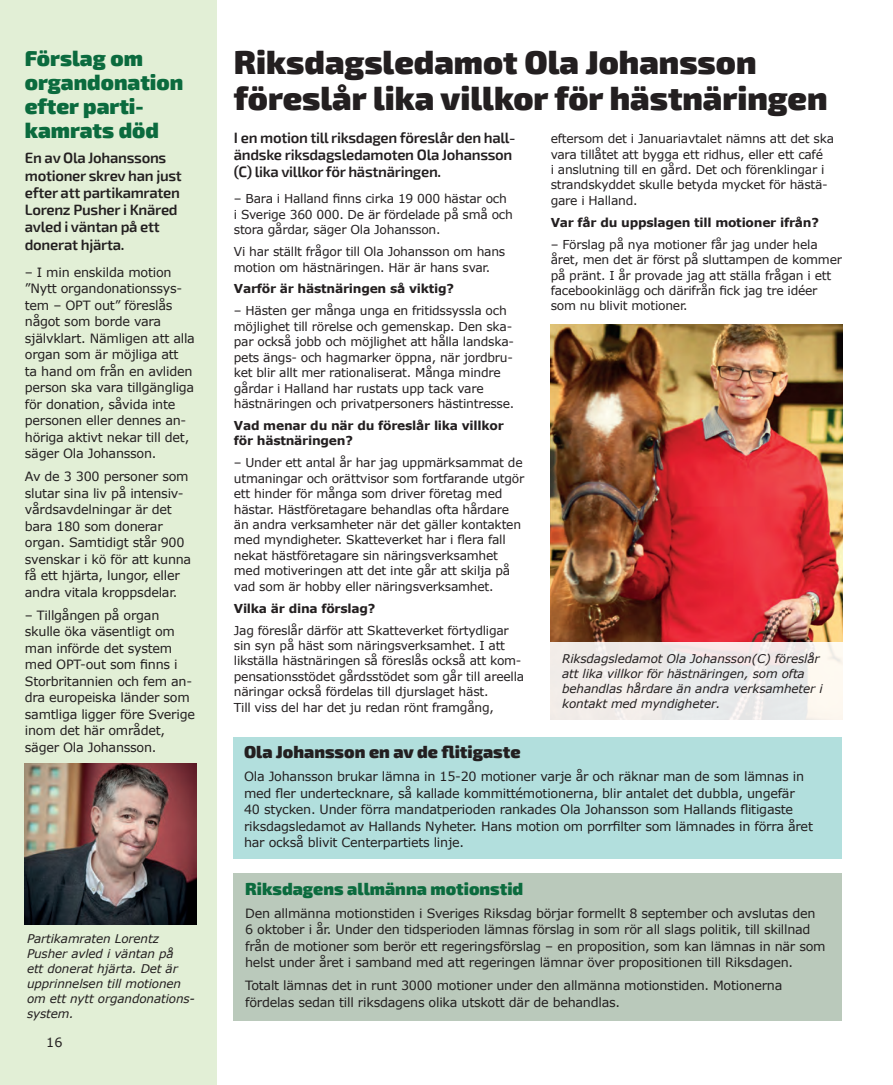
<style>
.page{position:relative;width:893px;height:1085px;background:#fff}
.page>*{position:absolute;margin:0;border:0;box-sizing:border-box;transform-origin:0 0}
.t1{font:900 33px/36px "Exo 2";color:#231f20}
.t2{font:900 21.75px/24px "Exo 2";color:#0b6b3e}
.t3{font:900 17.25px "Exo 2";color:#231f20}
.t4{font:900 17.25px "Exo 2";color:#0b6b3e}
.t5{font:600 15px/17.2px "Exo 2";letter-spacing:-.02em;color:#231f20}
.t6{font:12.75px/16.5px "Verdana";letter-spacing:-.02em;color:#231f20}
.t7{font:12.3px/15.5px "Verdana";letter-spacing:-.02em;color:#231f20}
.t8{font:700 12.3px/15.5px "Verdana";letter-spacing:-.02em;color:#231f20}
.t9{font:italic 12px/15px "Verdana";letter-spacing:-.01em;color:#231f20}
</style>
<div class="page">
<div style="left:234px;top:737px;width:608px;height:122px;background:#b2dfdd"></div>
<div style="left:234px;top:873px;width:608px;height:147px;background:#bac9bb"></div>
<img style="left:551px;top:324px;width:292px;height:318px">
<div style="left:0;top:0;width:216px;height:1084px;background:#e2efd6"></div>
<img style="left:25px;top:763px;width:171px;height:161px">
<svg style="left:550px;top:642px;width:293px;height:78px;background:#efecea"></svg>
<h2 class="t2" style="left:25px;top:47px;width:160px">Förslag om organdonation efter parti&shy;kamrats död</h2>
<p class="t5" style="left:25px;top:150px;width:159px">En av Ola Johanssons motioner skrev han just efter att partikamraten<br>Lorenz Pusher i Knäred avled i väntan på ett donerat hjärta.</p>
<p class="t6" style="left:25px;top:263px;width:172px">– I min enskilda motion ”Nytt organdonationssys&shy;tem – OPT out” föreslås något som borde vara självklart. Nämligen att alla organ som är möjliga att<br>ta hand om från en avliden person ska vara tillgängliga för donation, såvida inte personen eller dennes an&shy;höriga aktivt nekar till det, säger Ola Johansson.</p>
<p class="t6" style="left:25px;top:468px;width:168px">Av de 3 300 personer som slutar sina liv på intensiv&shy;vårdsavdelningar är det bara 180 som donerar organ. Samtidigt står 900 svenskar i kö för att kunna få ett hjärta, lungor, eller andra vitala kroppsdelar.</p>
<p class="t6" style="left:25px;top:606px;width:172px">– Tillgången på organ skulle öka väsentligt om man införde det system med OPT-out som finns i<br>Storbritannien och fem an&shy;dra europeiska länder som samtliga ligger före Sverige inom det här området, säger Ola Johansson.</p>
<p class="t9" style="left:27px;top:930px;width:170px">Partikamraten Lorentz<br>Pusher avled i väntan på<br>ett donerat hjärta. Det är upprinnelsen till motionen om ett nytt organdonations&shy;system.</p>
<p class="t6" style="left:48px;top:1033px;width:18px">16</p>
<p class="t6" style="left:46px;top:1033px;width:18px">16</p>
<h1 class="t1" style="left:234px;top:45px;width:595px">Riksdagsledamot Ola Johansson föreslår lika villkor för hästnäringen</h1>
<p class="t5" style="left:234px;top:129px;width:283px">I en motion till riksdagen föreslår den hall&shy;ändske riksdagsledamoten Ola Johansson (C) lika villkor för hästnäringen.</p>
<p class="t7" style="left:234px;top:191px;width:280px">– Bara i Halland finns cirka 19 000 hästar och i Sverige 360 000. De är fördelade på små och stora gårdar, säger Ola Johansson.</p>
<p class="t7" style="left:234px;top:243px;width:273px">Vi har ställt frågor till Ola Johansson om hans motion om hästnäringen. Här är hans svar.</p>
<p class="t8" style="left:234px;top:281px;width:222px">Varför är hästnäringen så viktig?</p>
<p class="t7" style="left:234px;top:302px;width:282px">– Hästen ger många unga en fritidssyssla och möjlighet till rörelse och gemenskap. Den ska&shy;par också jobb och möjlighet att hålla landska&shy;pets ängs- och hagmarker öppna, när jordbru&shy;ket blir allt mer rationaliserat. Många mindre gårdar i Halland har rustats upp tack vare hästnäringen och privatpersoners hästintresse.</p>
<p class="t8" style="left:234px;top:417px;width:271px">Vad menar du när du föreslår lika villkor för hästnäringen?</p>
<p class="t7" style="left:234px;top:454px;width:292px">– Under ett antal år har jag uppmärksammat de utmaningar och orättvisor som fortfarande utgör ett hinder för många som driver företag med hästar. Hästföretagare behandlas ofta hårdare än andra verksamheter när det gäller kontakten med myndigheter. Skatteverket har i flera fall nekat hästföretagare sin näringsverksamhet med motiveringen att det inte går att skilja på vad som är hobby eller näringsverksamhet.</p>
<p class="t8" style="left:234px;top:600px;width:143px">Vilka är dina förslag?</p>
<p class="t7" style="left:234px;top:622px;width:292px">Jag föreslår därför att Skatteverket förtydligar sin syn på häst som näringsverksamhet. I att likställa hästnäringen så föreslås också att kom&shy;pensationsstödet gårdsstödet som går till areella näringar också fördelas till djurslaget häst.<br>Till viss del har det ju redan rönt framgång,</p>
<p class="t7" style="left:551px;top:130px;width:285px">eftersom det i Januariavtalet nämns att det ska vara tillåtet att bygga ett ridhus, eller ett café<br>i anslutning till en gård. Det och förenklingar i strandskyddet skulle betyda mycket för hästä&shy;gare i Halland.</p>
<p class="t8" style="left:551px;top:214px;width:270px">Var får du uppslagen till motioner ifrån?</p>
<p class="t7" style="left:551px;top:236px;width:293px">– Förslag på nya motioner får jag under hela året, men det är först på sluttampen de kommer på pränt. I år provade jag att ställa frågan i ett facebookinlägg och därifrån fick jag tre idéer som nu blivit motioner.</p>
<p class="t9" style="left:562px;top:650px;width:262px">Riksdagsledamot Ola Johansson(C) föreslår att lika villkor för hästnäringen, som ofta behandlas hårdare än andra verksamheter i kontakt med myndigheter.</p>
<h3 class="t3" style="left:244px;top:741px;width:278px">Ola Johansson en av de flitigaste</h3>
<p class="t6" style="left:244px;top:767px;width:570px">Ola Johansson brukar lämna in 15-20 motioner varje år och räknar man de som lämnas in med fler undertecknare, så kallade kommittémotionerna, blir antalet det dubbla, ungefär 40 stycken. Under förra mandatperioden rankades Ola Johansson som Hallands flitigaste riksdagsledamot av Hallands Nyheter. Hans motion om porrfilter som lämnades in förra året har också blivit Centerpartiets linje.</p>
<h3 class="t4" style="left:245px;top:878px;width:280px">Riksdagens allmänna motionstid</h3>
<p class="t6" style="left:245px;top:904px;width:582px">Den allmänna motionstiden i Sveriges Riksdag börjar formellt 8 september och avslutas den 6 oktober i år. Under den tidsperioden lämnas förslag in som rör all slags politik, till skillnad från de motioner som berör ett regeringsförslag – en proposition, som kan lämnas in när som helst under året i samband med att regeringen lämnar över propositionen till Riksdagen.</p>
<p class="t6" style="left:245px;top:976px;width:539px">Totalt lämnas det in runt 3000 motioner under den allmänna motionstiden. Motionerna fördelas sedan till riksdagens olika utskott där de behandlas.</p>
</div>
